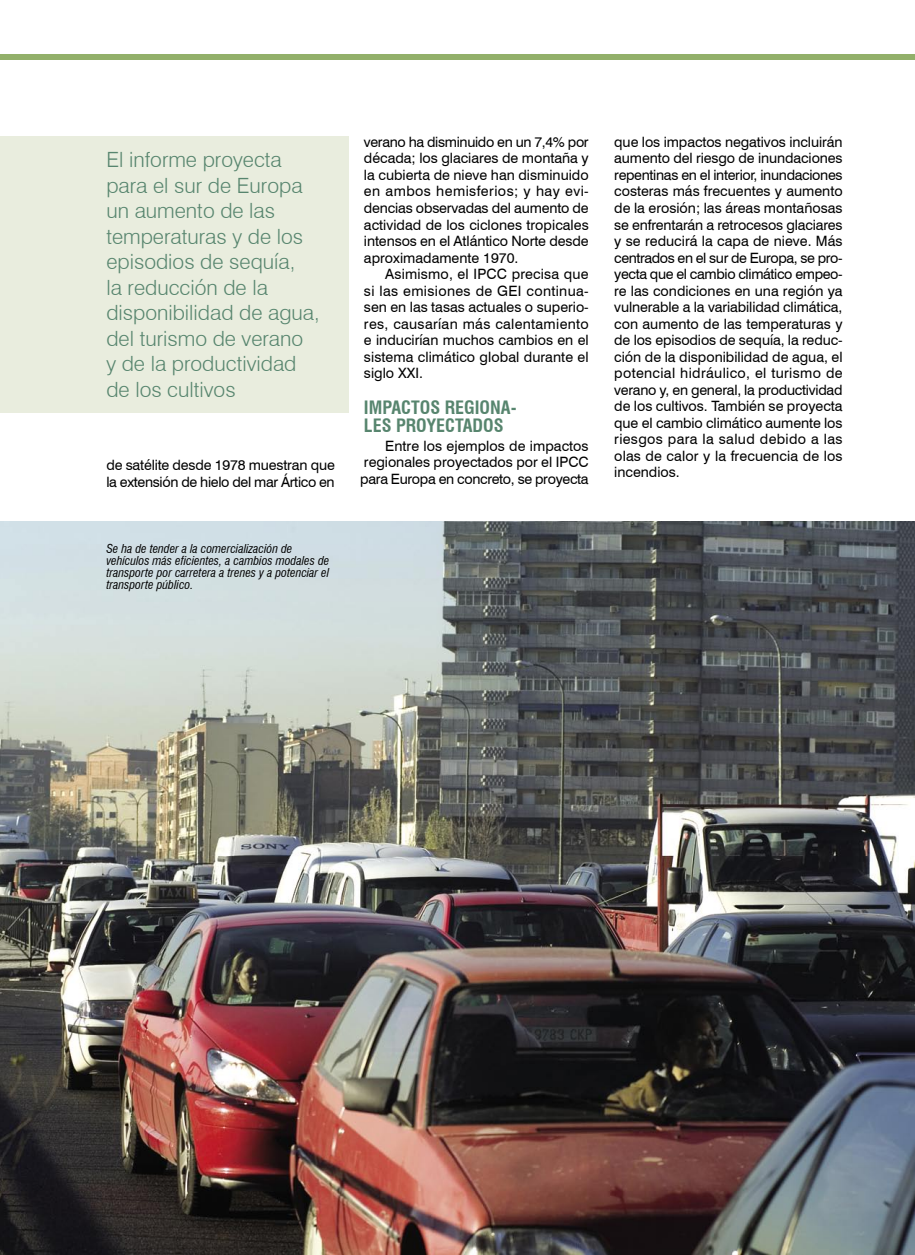
<style>
.page{position:relative;width:915px;height:1255px;background:#fff}
.page>*{position:absolute;margin:0;border:0;box-sizing:border-box;transform-origin:0 0}
.Sumarios{font:300 21px/25.5px "Swiss 721 BT";color:#57856e}
.Ladillos{font:700 condensed 18px/18px "Swiss 721 BT";color:#57856e}
.Texto_general{font:14.25px/16.5px "Swiss 721 BT";color:#000;text-align:justify}
.Pie_de_Foto{font:italic condensed 12px/12px "Swiss 721 BT";color:#000}
</style>
<div class="page">
<div style="left:0;top:54px;width:914px;height:6px;background:#92b06a"></div>
<div style="left:0;top:136px;width:349px;height:276px;background:#e9edde"></div>
<img style="left:0;top:521px;width:914px;height:733px">
<p class="Sumarios" style="left:106px;top:147px;width:215px">El informe proyecta para el sur de Europa un aumento de las temperaturas y de los episodios de sequía,<br>la reducción de la disponibilidad de agua, del turismo de verano<br>y de la productividad de los cultivos</p>
<p class="Texto_general" style="left:106px;top:457px;width:230px">de satélite desde 1978 muestran que la extensión de hielo del mar Ártico en</p>
<p class="Pie_de_Foto" style="left:106px;top:542px;width:224px">Se ha de tender a la comercialización de vehículos más eficientes, a cambios modales de transporte por carretera a trenes y a potenciar el transporte público.</p>
<p class="Texto_general" style="left:364px;top:133px;width:226px">verano ha disminuido en un 7,4% por década; los glaciares de montaña y la cubierta de nieve han disminuido en ambos hemisferios; y hay evi&shy;dencias observadas del aumento de actividad de los ciclones tropicales intensos en el Atlántico Norte desde aproximadamente 1970.</p>
<p class="Texto_general" style="left:364px;top:265px;width:226px;text-indent:21px">Asimismo, el IPCC precisa que si las emisiones de GEI continua&shy;sen en las tasas actuales o superio&shy;res, causarían más calentamiento e inducirían muchos cambios en el sistema climático global durante el siglo XXI.</p>
<p class="Ladillos" style="left:364px;top:398px;width:154px">IMPACTOS REGIONA-<br>LES PROYECTADOS</p>
<p class="Texto_general" style="left:360px;top:437px;width:230px;text-indent:25px">Entre los ejemplos de impactos regionales proyectados por el IPCC para Europa en concreto, se proyecta</p>
<p class="Texto_general" style="left:614px;top:133px;width:230px">que los impactos negativos incluirán aumento del riesgo de inundaciones repentinas en el interior, inundaciones costeras más frecuentes y aumento de la erosión; las áreas montañosas se enfrentarán a retrocesos glaciares y se reducirá la capa de nieve. Más centrados en el sur de Europa, se pro&shy;yecta que el cambio climático empeo&shy;re las condiciones en una región ya vulnerable a la variabilidad climática, con aumento de las temperaturas y de los episodios de sequía, la reduc&shy;ción de la disponibilidad de agua, el potencial hidráulico, el turismo de verano y, en general, la productividad de los cultivos. También se proyecta que el cambio climático aumente los riesgos para la salud debido a las olas de calor y la frecuencia de los incendios.</p>
</div>
